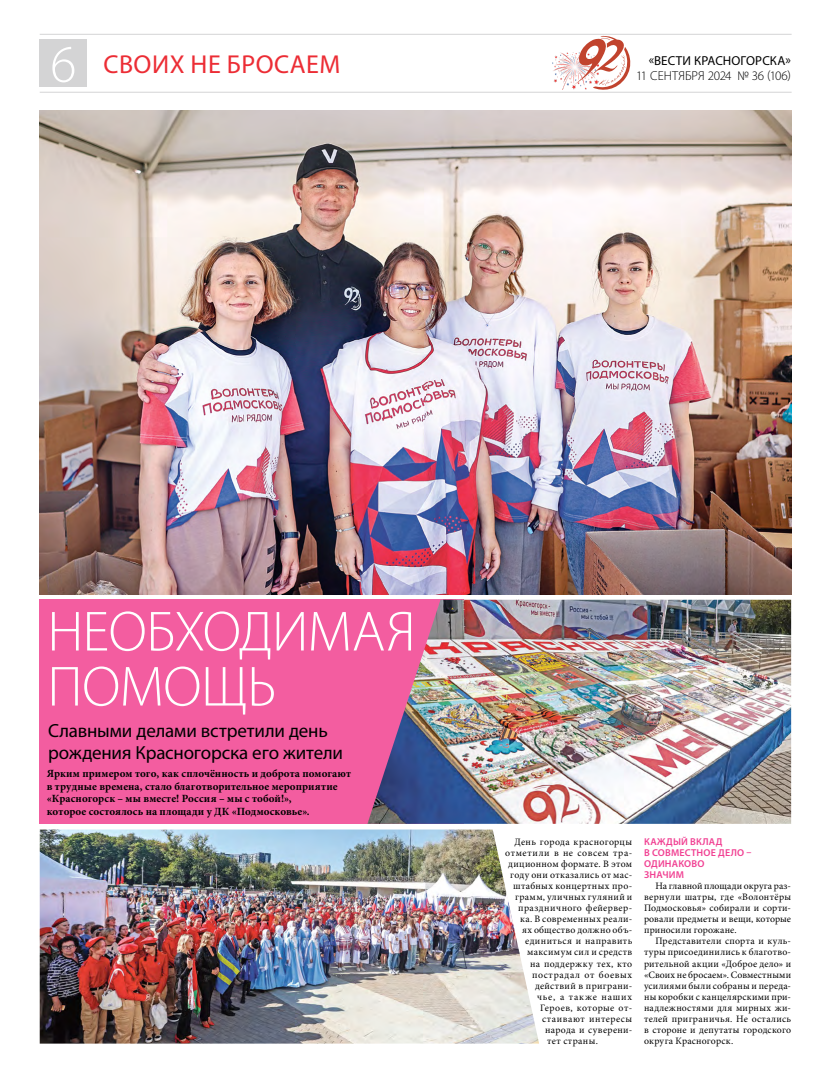
<style>
.page{position:relative;width:820px;height:1078px;background:#fff}
.page>*{position:absolute;margin:0;border:0;box-sizing:border-box;transform-origin:0 0}
.t1{font:300 57px/55px "Myriad Pro";letter-spacing:-.015em;color:#fff}
.t2{font:300 53px "Myriad Pro";color:#fff}
.t3{font:26px "Myriad Pro";letter-spacing:.02em;color:#ec2d35}
.t4{font:19px/22px "Myriad Pro";letter-spacing:-.01em;color:#000}
.t5{font:300 13px "Myriad Pro";letter-spacing:-.005em;color:#000}
.t6{font:13px "Myriad Pro";letter-spacing:.01em;color:#000}
.t7{font:700 11px/12.5px "Minion Pro";letter-spacing:.015em;color:#000}
.t8{font:600 10px/11px "Myriad Pro";letter-spacing:.02em;color:#f14193}
.t9{font:9.8px/11.1px "Minion Pro";letter-spacing:.035em;color:#000;text-align:justify}
.t10{font:9.8px "Minion Pro";letter-spacing:.065em;color:#000}
.t11{font:9.8px "Minion Pro";letter-spacing:.07em;color:#000}
.t12{font:9.8px "Minion Pro";letter-spacing:.055em;color:#000}
.t13{font:9.8px "Minion Pro";letter-spacing:.085em;color:#000}
</style>
<div class="page">
<hr style="left:40px;top:92px;width:751px;height:1px;background:#d4d4d5">
<hr style="left:40px;top:34px;width:751px;height:1px;background:#d4d4d5">
<div style="left:40px;top:40px;width:47px;height:47px;background:#d4d4d5"></div>
<img style="left:552px;top:52px;width:22px;height:38px">
<svg style="left:574px;top:36px;width:56px;height:54px"></svg>
<div style="left:40px;top:599px;width:423px;height:224px;background:#f35da0"></div>
<img style="left:40px;top:110px;width:750px;height:484px">
<img style="left:367px;top:599px;width:423px;height:224px">
<img style="left:40px;top:829px;width:499px;height:214px">
<h2 class="t2" style="left:50px;top:32px;width:27px">6</h2>
<h3 class="t6" style="left:648px;top:53px;width:144px">«ВЕСТИ КРАСНОГОРСКА»</h3>
<h3 class="t3" style="left:103px;top:48px;width:238px">СВОИХ НЕ БРОСАЕМ</h3>
<h3 class="t5" style="left:636px;top:68px;width:156px">11 СЕНТЯБРЯ 2024 № 36 (106)</h3>
<h1 class="t1" style="left:47px;top:603px;width:369px">НЕОБХОДИМАЯ<br>ПОМОЩЬ</h1>
<h3 class="t4" style="left:48px;top:718px;width:296px">Славными делами встретили день рождения Красногорска его жители</h3>
<p class="t7" style="left:47px;top:767px;width:306px">Ярким примером того, как сплочённость и доброта помогают в трудные времена, стало благотворительное мероприятие «Красногорск – мы вместе! Россия – мы с тобой!»,<br>которое состоялось на площади у ДК «Подмосковье».</p>
<p class="t9" style="left:514px;top:836px;width:119px">День города красногорцы</p>
<p class="t10" style="left:505px;top:846px;width:129px">отметили в не совсем тра-</p>
<p class="t9" style="left:508px;top:858px;width:125px">диционном формате. В этом</p>
<p class="t9" style="left:510px;top:869px;width:124px">году они отказались от мас-</p>
<p class="t9" style="left:513px;top:880px;width:121px">штабных концертных про-</p>
<p class="t9" style="left:515px;top:891px;width:118px">грамм, уличных гуляний и</p>
<p class="t9" style="left:518px;top:902px;width:116px">праздничного фейервер-</p>
<p class="t9" style="left:520px;top:913px;width:114px">ка. В современных реали-</p>
<p class="t9" style="left:522px;top:924px;width:112px">ях общество должно объ-</p>
<p class="t9" style="left:525px;top:935px;width:109px">единиться и направить</p>
<p class="t9" style="left:527px;top:946px;width:106px">максимум сил и средств</p>
<p class="t9" style="left:530px;top:957px;width:104px">на поддержку тех, кто</p>
<p class="t11" style="left:532px;top:967px;width:102px">пострадал от боевых</p>
<p class="t9" style="left:535px;top:979px;width:99px">действий в приграни-</p>
<p class="t13" style="left:537px;top:989px;width:97px">чье, а также наших</p>
<p class="t9" style="left:540px;top:1001px;width:94px">Героев, которые от-</p>
<p class="t12" style="left:542px;top:1011px;width:92px">стаивают интересы</p>
<p class="t9" style="left:545px;top:1023px;width:89px">народа и суверени-</p>
<p class="t9" style="left:547px;top:1035px;width:52px">тет страны.</p>
<p class="t8" style="left:644px;top:835px;width:109px">КАЖДЫЙ ВКЛАД<br>В СОВМЕСТНОЕ ДЕЛО –<br>ОДИНАКОВО<br>ЗНАЧИМ</p>
<p class="t9" style="left:643px;top:880px;width:148px;text-indent:11px">На главной площади округа раз&shy;вернули шатры, где «Волонтёры Подмосковья» собирали и сорти&shy;ровали предметы и вещи, которые приносили горожане.</p>
<p class="t9" style="left:643px;top:935px;width:148px;text-indent:11px">Представители спорта и куль&shy;туры присоединились к благотво&shy;рительной акции «Доброе дело» и «Своих не бросаем». Совместными усилиями были собраны и переда&shy;ны коробки с канцелярскими при&shy;надлежностями для мирных жи&shy;телей приграничья. Не остались в стороне и депутаты городского округа Красногорск.</p>
</div>
